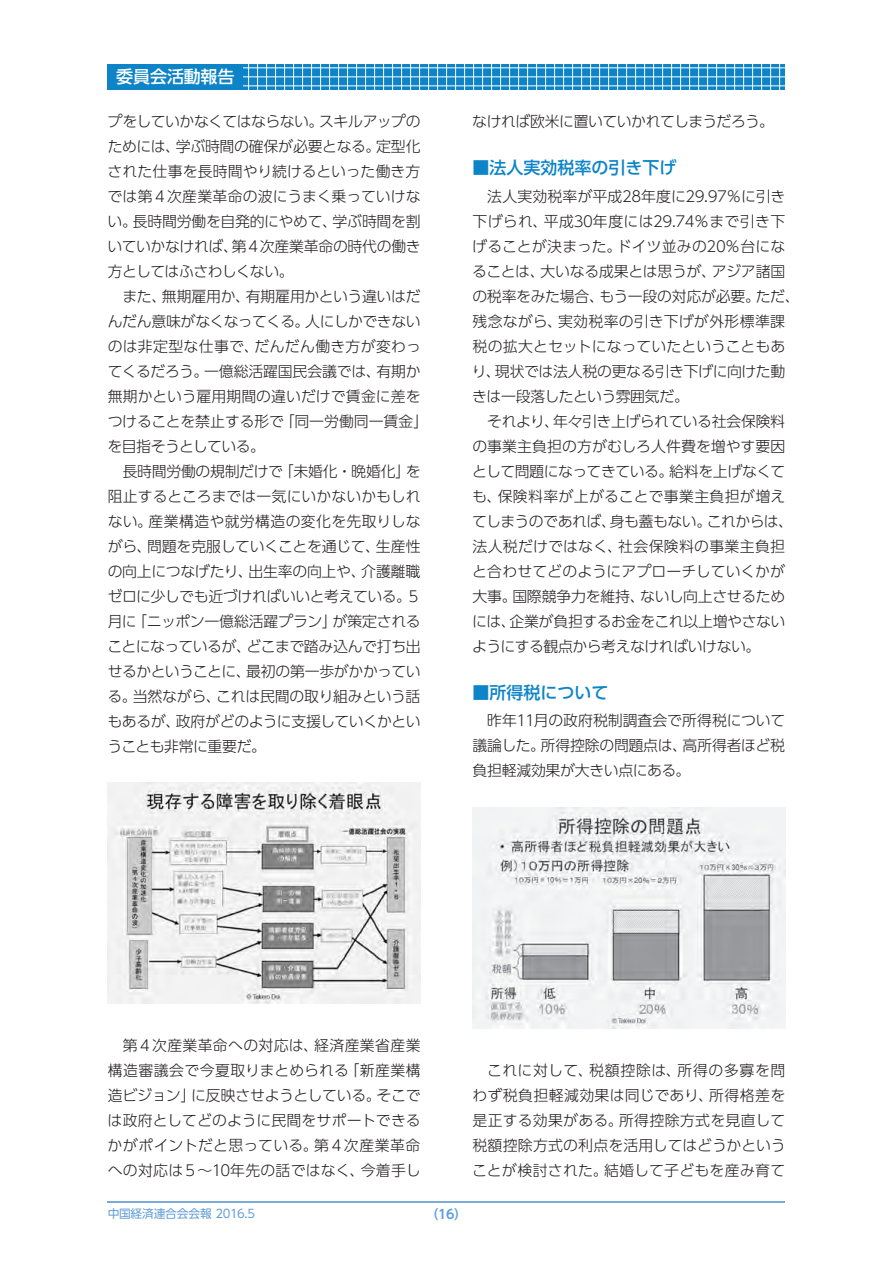
<style>
.page{position:relative;width:893px;height:1263px;background:#fff}
.page>*{position:absolute;margin:0;border:0;box-sizing:border-box;transform-origin:0 0}
.t1{font:500 16.95px "UD Shin Go Pr 6 N";color:#0c84c7}
.t2{font:500 16.95px "UD Shin Go Pr 6 N";letter-spacing:-.01em;color:#fff}
.t3{font:300 14.85px/25px "UD Shin Go Pr 6 N";letter-spacing:-.015em;color:#231f20;text-align:justify}
.t4{font:300 14.85px "UD Shin Go Pr 6 N";letter-spacing:-.035em;color:#231f20}
.t5{font:700 12.75px "UD Shin Go Pr 6 N De";color:#639fd5}
.t6{font:11.7px "UD Shin Go Pr 6 N";letter-spacing:-.01em;color:#639fd5}
</style>
<div class="page">
<div style="left:108px;top:64px;width:677px;height:25px;background:#0c84c7"></div>
<svg style="left:243px;top:64px;width:542px;height:25px"></svg>
<hr style="left:108px;top:1201px;width:677px;height:2px;background:#78aada">
<img style="left:108px;top:782px;width:312px;height:221px">
<img style="left:472px;top:807px;width:313px;height:221px">
<img style="left:609px;top:1015px;width:40px;height:9px">
<p class="t2" style="left:116px;top:63px;width:120px">委員会活動報告</p>
<p class="t3" style="left:108px;top:108px;width:315px">プをしていかなくてはならない。スキルアップのためには、学ぶ時間の確保が必要となる。定型化された仕事を長時間やり続けるといった働き方では第4次産業革命の波にうまく乗っていけない。長時間労働を自発的にやめて、学ぶ時間を割いていかなければ、第4次産業革命の時代の働き方としてはふさわしくない。</p>
<p class="t3" style="left:108px;top:283px;width:322px;text-align:left;text-indent:15px">また、無期雇用か、有期雇用かという違いはだんだん意味がなくなってくる。人にしかできないのは非定型な仕事で、だんだん働き方が変わってくるだろう。一億総活躍国民会議では、有期か無期かという雇用期間の違いだけで賃金に差をつけることを禁止する形で「同一労働同一賃金」を目指そうとしている。</p>
<p class="t3" style="left:107px;top:458px;width:315px;text-indent:15px">長時間労働の規制だけで「未婚化・晩婚化」を阻止するところまでは一気にいかないかもしれない。産業構造や就労構造の変化を先取りしながら、問題を克服していくことを通じて、生産性の向上につなげたり、出生率の向上や、介護離職ゼロに少しでも近づければいいと考えている。5月に「ニッポン一億総活躍プラン」が策定されることになっているが、どこまで踏み込んで打ち出せるかということに、最初の第一歩がかかっている。当然ながら、これは民間の取り組みという話もあるが、政府がどのように支援していくかということも非常に重要だ。</p>
<p class="t4" style="left:472px;top:109px;width:303px">なければ欧米に置いていかれてしまうだろう。</p>
<p class="t1" style="left:472px;top:154px;width:206px">■法人実効税率の引き下げ</p>
<p class="t3" style="left:472px;top:183px;width:329px;text-align:left;text-indent:15px">法人実効税率が平成28年度に29.97％に引き下げられ、平成30年度には29.74％まで引き下げることが決まった。ドイツ並みの20％台になることは、大いなる成果とは思うが、アジア諸国の税率をみた場合、もう一段の対応が必要。ただ、残念ながら、実効税率の引き下げが外形標準課税の拡大とセットになっていたということもあり、現状では法人税の更なる引き下げに向けた動きは一段落したという雰囲気だ。</p>
<p class="t3" style="left:472px;top:408px;width:322px;text-align:left;text-indent:15px">それより、年々引き上げられている社会保険料の事業主負担の方がむしろ人件費を増やす要因として問題になってきている。給料を上げなくても、保険料率が上がることで事業主負担が増えてしまうのであれば、身も蓋もない。これからは、法人税だけではなく、社会保険料の事業主負担と合わせてどのようにアプローチしていくかが大事。国際競争力を維持、ないし向上させるためには、企業が負担するお金をこれ以上増やさないようにする観点から考えなければいけない。</p>
<p class="t1" style="left:472px;top:679px;width:138px">■所得税について</p>
<p class="t3" style="left:472px;top:708px;width:314px;text-indent:15px">昨年11月の政府税制調査会で所得税について議論した。所得控除の問題点は、高所得者ほど税負担軽減効果が大きい点にある。</p>
<p class="t3" style="left:108px;top:1033px;width:315px;text-indent:15px">第4次産業革命への対応は、経済産業省産業構造審議会で今夏取りまとめられる「新産業構造ビジョン」に反映させようとしている。そこでは政府としてどのように民間をサポートできるかがポイントだと思っている。第4次産業革命への対応は5〜10年先の話ではなく、今着手し</p>
<p class="t6" style="left:108px;top:1204px;width:149px">中国経済連合会会報 2016.5</p>
<p class="t5" style="left:426px;top:1203px;width:43px">（16）</p>
<p class="t3" style="left:472px;top:1057px;width:315px;text-indent:15px">これに対して、税額控除は、所得の多寡を問わず税負担軽減効果は同じであり、所得格差を是正する効果がある。所得控除方式を見直して税額控除方式の利点を活用してはどうかということが検討された。結婚して子どもを産み育て</p>
</div>
